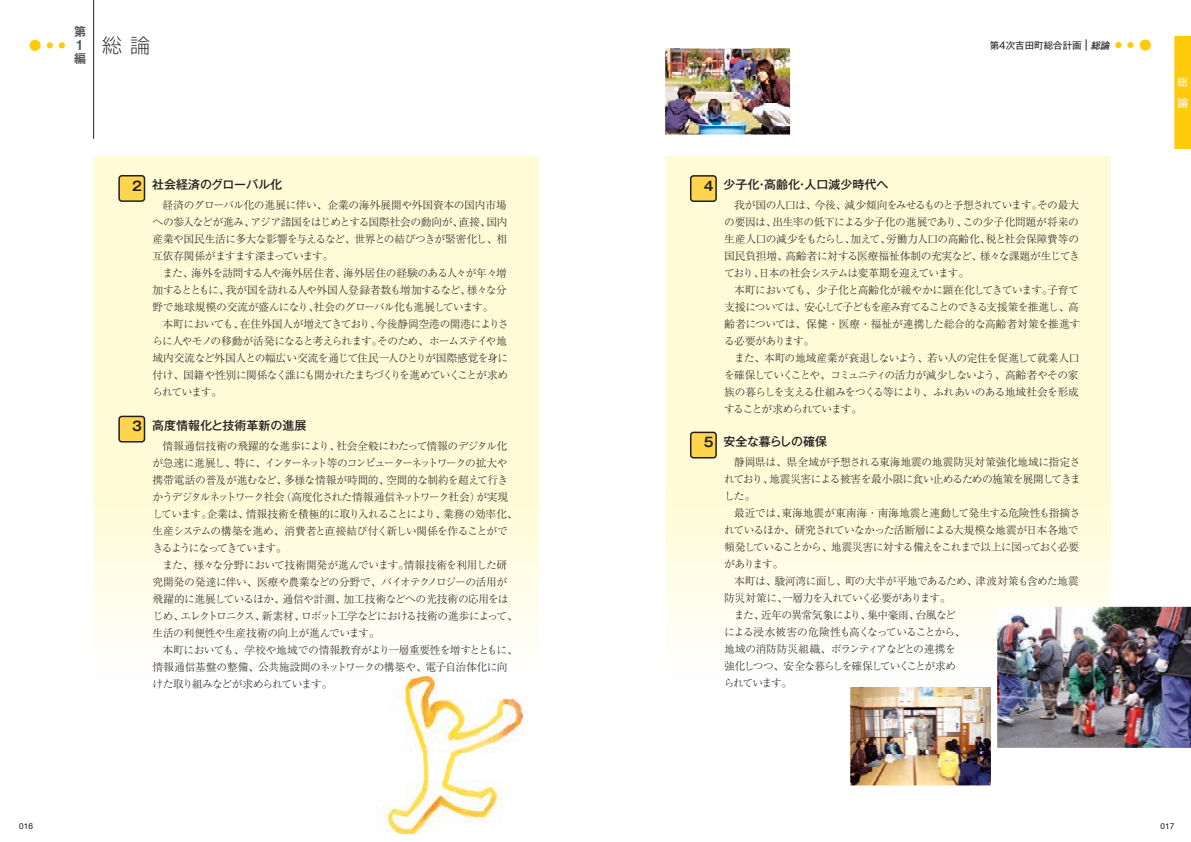
<style>
.page{position:relative;width:1191px;height:842px;background:#fff}
.page>*{position:absolute;margin:0;border:0;box-sizing:border-box;transform-origin:0 0}
.t1{font:300 expanded 20px "Shin Go Pr 5";color:#231f20}
.t2{font:700 13px "Gothic MB101 Pr 5 De";color:#231f20}
.t3{font:700 12.6px "Gothic MB101 Pr 5 De";color:#57585a}
.t4{font:500 12px "Gothic MB101 Pr 5";color:#231f20}
.t5{font:500 12px "Gothic MB101 Pr 5";letter-spacing:-.03em;color:#231f20}
.t6{font:700 12px "Gothic MB101 Pr 5 De";color:#57585a}
.t7{font:300 10.7px/17px "Ryumin Pr 5";letter-spacing:-.05em;color:#231f20}
.t8{font:300 10.7px "Ryumin Pr 5";letter-spacing:-.075em;color:#231f20}
.t9{font:300 10.7px "Ryumin Pr 5";letter-spacing:-.105em;color:#231f20}
.t10{font:10.5px/21px "Shin Go Pr 5";color:#fff}
.t11{font:9.5px "Gothic MB101 Pr 5";color:#231f20}
.t12{font:8.3px "Helvetica";color:#231f20}
.s1{font-weight:500;font-style:italic;font-size:9.4px}
</style>
<div class="page">
<div style="left:665px;top:156px;width:445px;height:409px;background:#fffbd6"></div>
<div style="left:665px;top:494px;width:445px;height:215px;background:linear-gradient(to bottom,#fffbd6,#fff)"></div>
<svg style="left:93px;top:0;width:1px;height:139px"></svg>
<svg style="left:690px;top:175px;width:27px;height:26px"></svg>
<svg style="left:690px;top:431px;width:27px;height:27px"></svg>
<div style="left:94px;top:156px;width:445px;height:409px;background:#fffbd6"></div>
<div style="left:94px;top:494px;width:445px;height:215px;background:linear-gradient(to bottom,#fffbd6,#fff)"></div>
<svg style="left:118px;top:175px;width:28px;height:26px"></svg>
<svg style="left:118px;top:415px;width:28px;height:27px"></svg>
<img style="left:665px;top:48px;width:125px;height:87px">
<img style="left:997px;top:607px;width:194px;height:141px">
<img style="left:850px;top:687px;width:141px;height:98px">
<img style="left:374px;top:671px;width:154px;height:164px">
<svg style="left:1085px;top:39px;width:1px;height:12px"></svg>
<svg style="left:47px;top:42px;width:6px;height:6px"></svg>
<svg style="left:59px;top:42px;width:6px;height:6px"></svg>
<div style="left:29px;top:40px;width:12px;height:11px;background:#feca0a;border-radius:50%"></div>
<svg style="left:1127px;top:42px;width:6px;height:6px"></svg>
<svg style="left:1115px;top:42px;width:6px;height:6px"></svg>
<div style="left:1139px;top:39px;width:11px;height:12px;background:#feca0a;border-radius:50%"></div>
<div style="left:1174px;top:36px;width:17px;height:113px;background:#feca0a"></div>
<p class="t6" style="left:74px;top:21px;width:13px">第</p>
<p class="t3" style="left:75px;top:34px;width:11px">1</p>
<p class="t6" style="left:74px;top:48px;width:13px">編</p>
<h1 class="t1" style="left:102px;top:29px;width:49px">総論</h1>
<p class="t11" style="left:989px;top:37px;width:124px">第4次吉田町総合計画 <span class="s1">総論</span></p>
<p class="t2" style="left:132px;top:175px;width:11px">2</p>
<p class="t2" style="left:132px;top:415px;width:11px">3</p>
<p class="t4" style="left:152px;top:175px;width:132px">社会経済のグローバル化</p>
<p class="t7" style="left:153px;top:196px;width:356px;text-align:justify;text-indent:10px">経済のグローバル化の進展に伴い、企業の海外展開や外国資本の国内市場への参入などが進み、アジア諸国をはじめとする国際社会の動向が、直接、国内産業や国民生活に多大な影響を与えるなど、世界との結びつきが緊密化し、相互依存関係がますます深まっています。</p>
<p class="t7" style="left:153px;top:264px;width:356px;text-align:justify;text-indent:10px">また、海外を訪問する人や海外居住者、海外居住の経験のある人々が年々増加するとともに、我が国を訪れる人や外国人登録者数も増加するなど、様々な分野で地球規模の交流が盛んになり、社会のグローバル化も進展しています。</p>
<p class="t7" style="left:153px;top:315px;width:357px;text-indent:10px">本町においても、在住外国人が増えてきており、今後静岡空港の開港によりさらに人やモノの移動が活発になると考えられます。そのため、ホームステイや地域内交流など外国人との幅広い交流を通じて住民一人ひとりが国際感覚を身に付け、国籍や性別に関係なく誰にも開かれたまちづくりを進めていくことが求められています。</p>
<p class="t4" style="left:152px;top:415px;width:156px">高度情報化と技術革新の進展</p>
<p class="t7" style="left:153px;top:437px;width:367px;text-indent:10px">情報通信技術の飛躍的な進歩により、社会全般にわたって情報のデジタル化が急速に進展し、特に、インターネット等のコンピューターネットワークの拡大や携帯電話の普及が進むなど、多様な情報が時間的、空間的な制約を超えて行きかうデジタルネットワーク社会（高度化された情報通信ネットワーク社会）が実現しています。企業は、情報技術を積極的に取り入れることにより、業務の効率化、生産システムの構築を進め、消費者と直接結び付く新しい関係を作ることができるようになってきています。</p>
<p class="t7" style="left:153px;top:556px;width:367px;text-indent:10px">また、様々な分野において技術開発が進んでいます。情報技術を利用した研究開発の発達に伴い、医療や農業などの分野で、バイオテクノロジーの活用が飛躍的に進展しているほか、通信や計測、加工技術などへの光技術の応用をはじめ、エレクトロニクス、新素材、ロボット工学などにおける技術の進歩によって、生活の利便性や生産技術の向上が進んでいます。</p>
<p class="t7" style="left:153px;top:641px;width:367px;text-indent:10px">本町においても、学校や地域での情報教育がより一層重要性を増すとともに、情報通信基盤の整備、公共施設間のネットワークの構築や、電子自治体化に向けた取り組みなどが求められています。</p>
<p class="t2" style="left:703px;top:175px;width:11px">4</p>
<p class="t2" style="left:703px;top:431px;width:11px">5</p>
<p class="t4" style="left:723px;top:175px;width:166px">少子化・高齢化・人口減少時代へ</p>
<p class="t7" style="left:724px;top:196px;width:357px;text-align:justify;text-indent:10px">我が国の人口は、今後、減少傾向をみせるものと予想されています。その最大の要因は、出生率の低下による少子化の進展であり、この少子化問題が将来の生産人口の減少をもたらし、加えて、労働力人口の高齢化、税と社会保障費等の国民負担増、高齢者に対する医療福祉体制の充実など、様々な課題が生じてきており、日本の社会システムは変革期を迎えています。</p>
<p class="t7" style="left:724px;top:281px;width:357px;text-indent:10px">本町においても、少子化と高齢化が緩やかに顕在化してきています。子育て支援については、安心して子どもを産み育てることのできる支援策を推進し、高齢者については、保健・医療・福祉が連携した総合的な高齢者対策を推進する必要があります。</p>
<p class="t7" style="left:724px;top:349px;width:357px;text-align:justify;text-indent:10px">また、本町の地域産業が衰退しないよう、若い人の定住を促進して就業人口を確保していくことや、コミュニティの活力が減少しないよう、高齢者やその家族の暮らしを支える仕組みをつくる等により、ふれあいのある地域社会を形成することが求められています。</p>
<p class="t5" style="left:723px;top:431px;width:105px">安全な暮らしの確保</p>
<p class="t7" style="left:724px;top:453px;width:358px;text-align:justify;text-indent:10px">静岡県は、県全域が予想される東海地震の地震防災対策強化地域に指定されており、地震災害による被害を最小限に食い止めるための施策を展開してきました。</p>
<p class="t7" style="left:724px;top:504px;width:357px;text-indent:10px">最近では、東海地震が東南海・南海地震と連動して発生する危険性も指摘されているほか、研究されていなかった活断層による大規模な地震が日本各地で頻発していることから、地震災害に対する備えをこれまで以上に図っておく必要があります。</p>
<p class="t7" style="left:734px;top:572px;width:346px">本町は、駿河湾に面し、町の大半が平地であるため、津波対策も含めた地震</p>
<p class="t7" style="left:724px;top:589px;width:228px">防災対策に、一層力を入れていく必要があります。</p>
<p class="t7" style="left:734px;top:606px;width:223px">また、近年の異常気象により、集中豪雨、台風など</p>
<p class="t8" style="left:724px;top:623px;width:243px">による浸水被害の危険性も高くなっていることから、</p>
<p class="t7" style="left:724px;top:640px;width:233px">地域の消防防災組織、ボランティアなどとの連携を</p>
<p class="t9" style="left:724px;top:657px;width:234px">強化しつつ、安全な暮らしを確保していくことが求め</p>
<p class="t7" style="left:724px;top:674px;width:70px">られています。</p>
<p class="t10" style="left:1177px;top:71px;width:12px">総論</p>
<p class="t12" style="left:19px;top:819px;width:15px">016</p>
<p class="t12" style="left:1160px;top:819px;width:15px">017</p>
</div>
